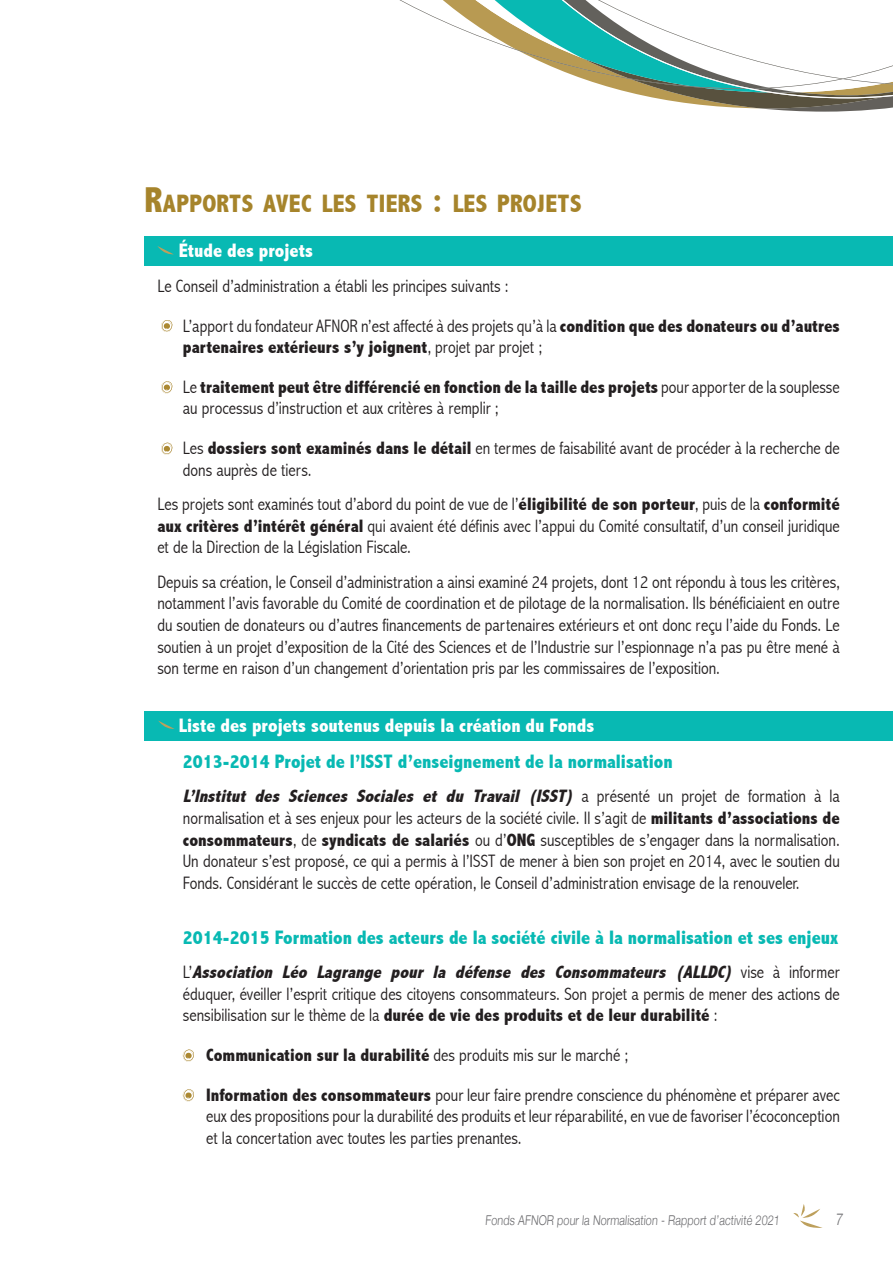
<style>
.page{position:relative;width:893px;height:1263px;background:#fff}
.page>*{position:absolute;margin:0;border:0;box-sizing:border-box;transform-origin:0 0}
.t1{font:800 condensed 25.2px "Abadi";letter-spacing:.015em;color:#a6842b}
.t2{font:800 condensed 19.5px "Abadi";color:#08b9b3}
.t3{font:800 condensed 19.5px "Abadi";color:#fff}
.t4{font:300 condensed 18px/21.6px "Abadi";color:#231f20;text-align:justify}
.t5{font:800 condensed 18px "Abadi";color:#231f20}
.t6{font:300 16.5px "Helvetica Neue";color:#6b6b6e;scale:.8 1}
.t7{font:300 13.5px "Helvetica Neue";color:#6b6b6e;scale:.8 1}
.s1{font-size:36px}
.s2{font-weight:800}
.s3{font-weight:800;font-style:italic}
.s4{font-weight:300}
</style>
<div class="page">
<svg style="left:793px;top:1204px;width:30px;height:24px"></svg>
<div style="left:145px;top:711px;width:748px;height:30px;background:#08b9b3"></div>
<div style="left:145px;top:236px;width:748px;height:30px;background:#08b9b3"></div>
<svg style="left:157px;top:246px;width:16px;height:8px"></svg>
<svg style="left:161px;top:320px;width:12px;height:12px"></svg>
<svg style="left:161px;top:381px;width:12px;height:13px"></svg>
<svg style="left:161px;top:442px;width:12px;height:13px"></svg>
<svg style="left:158px;top:720px;width:17px;height:9px"></svg>
<svg style="left:182px;top:1049px;width:12px;height:13px"></svg>
<svg style="left:182px;top:1089px;width:12px;height:13px"></svg>
<svg style="left:747px;top:108px;width:142px;height:4px"></svg>
<svg style="left:606px;top:86px;width:287px;height:22px"></svg>
<svg style="left:399px;top:0;width:494px;height:85px"></svg>
<h1 class="t1" style="left:145px;top:189px;width:438px"><span class="s1">R</span>APPORTS AVEC LES TIERS <span class="s1">:</span> LES PROJETS</h1>
<p class="t3" style="left:179px;top:240px;width:136px">Étude des projets</p>
<p class="t4" style="left:157px;top:275px;width:353px">Le Conseil d’administration a établi les principes suivants :</p>
<p class="t4" style="left:183px;top:315px;width:658px">L’apport du fondateur AFNOR n’est affecté à des projets qu’à la <span class="s2">condition que des donateurs ou d’autres partenaires extérieurs s’y joignent</span>, projet par projet ;</p>
<p class="t4" style="left:183px;top:376px;width:658px">Le <span class="s2">traitement peut être différencié en fonction de la taille des projets</span> pour apporter de la souplesse au processus d’instruction et aux critères à remplir ;</p>
<p class="t4" style="left:183px;top:437px;width:658px">Les <span class="s2">dossiers sont examinés dans le détail</span> en termes de faisabilité avant de procéder à la recherche de dons auprès de tiers.</p>
<p class="t4" style="left:157px;top:493px;width:684px">Les projets sont examinés tout d’abord du point de vue de l’<span class="s2">éligibilité de son porteur</span>, puis de la <span class="s2">conformité aux critères d’intérêt général</span> qui avaient été définis avec l’appui du Comité consultatif, d’un conseil juridique et de la Direction de la Législation Fiscale.</p>
<p class="t4" style="left:157px;top:571px;width:684px">Depuis sa création, le Conseil d’administration a ainsi examiné 24 projets, dont 12 ont répondu à tous les critères, notamment l’avis favorable du Comité de coordination et de pilotage de la normalisation. Ils bénéficiaient en outre du soutien de donateurs ou d’autres financements de partenaires extérieurs et ont donc reçu l’aide du Fonds. Le soutien à un projet d’exposition de la Cité des Sciences et de l’Industrie sur l’espionnage n’a pas pu être mené à son terme en raison d’un changement d’orientation pris par les commissaires de l’exposition.</p>
<p class="t3" style="left:179px;top:714px;width:417px">Liste des projets soutenus depuis la création du Fonds</p>
<p class="t2" style="left:183px;top:750px;width:491px">2013-2014 Projet de l’ISST d’enseignement de la normalisation</p>
<p class="t4" style="left:183px;top:786px;width:658px"><span class="s3">L’Institut des Sciences Sociales et du Travail (ISST)</span> a p r é s e n t é u n p r o j e t d e f o r m a t i o n à l a normalisation et à ses enjeux pour les acteurs de la société civile. Il s’agit de <span class="s2">militants d’associations de consommateurs</span>, de <span class="s2">syndicats de salariés</span> ou d’<span class="s2">ONG</span> susceptibles de s’engager dans la normalisation.<br>Un donateur s’est proposé, ce qui a permis à l’ISST de mener à bien son projet en 2014, avec le soutien du Fonds. Considérant le succès de cette opération, le Conseil d’administration envisage de la renouveler.</p>
<p class="t2" style="left:183px;top:926px;width:657px">2014-2015 Formation des acteurs de la société civile à la normalisation et ses enjeux</p>
<p class="t4" style="left:183px;top:961px;width:658px">L ’ <span class="s3">Association Léo Lagrange pour la défense des Consommateurs (ALLDC)</span> v i s e à i n f o r m e r éduquer, éveiller l’esprit critique des citoyens consommateurs. Son projet a permis de mener des actions de sensibilisation sur le thème de la <span class="s2">durée de vie des produits et de leur durabilité</span> :</p>
<p class="t5" style="left:206px;top:1045px;width:424px">Communication sur la durabilité <span class="s4">des produits mis sur le marché ;</span></p>
<p class="t4" style="left:206px;top:1084px;width:635px"><span class="s2">Information des consommateurs</span> pour leur faire prendre conscience du phénomène et préparer avec eux des propositions pour la durabilité des produits et leur réparabilité, en vue de favoriser l’écoconception et la concertation avec toutes les parties prenantes.</p>
<p class="t7" style="left:485px;top:1210px;width:372px">Fonds AFNOR pour la Normalisation - Rapport d’activité 2021</p>
<p class="t6" style="left:835px;top:1206px;width:13px">7</p>
</div>
